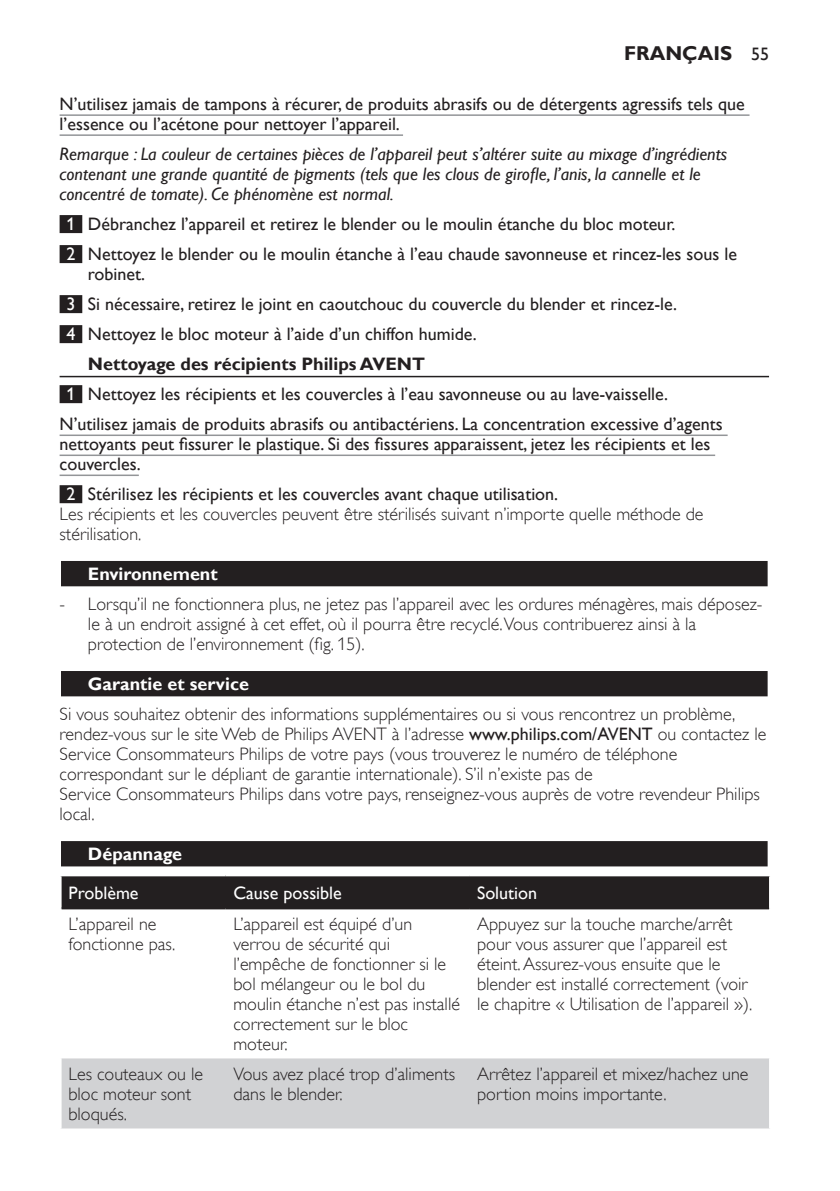
<style>
.page{position:relative;width:840px;height:1191px;background:#fff}
.page>*{position:absolute;margin:0;border:0;box-sizing:border-box;transform-origin:0 0}
.t1{font:700 20px "Gill Sans Alt One WGL";color:#231f20}
.t2{font:18px/20px "Gill Sans Alt One WGL Light";color:#231f20}
.t3{font:18px/20px "Gill Sans Alt One WGL";color:#231f20}
.t4{font:italic 18px/20px "Gill Sans Alt One WGL";color:#231f20}
.t5{font:700 18px "Gill Sans Alt One WGL";color:#fff}
.t6{font:700 18px "Gill Sans Alt One WGL";color:#231f20}
.t7{font:18px "Gill Sans Alt One WGL";color:#fff}
.s1{font-weight:400;font-size:18px}
.s2{color:#fff}
.s3{font-family:"Gill Sans Alt One WGL"}
</style>
<div class="page">
<hr style="left:60px;top:114px;width:689px;height:2px;background:#939598">
<hr style="left:60px;top:134px;width:343px;height:2px;background:#939598">
<div style="left:60px;top:215px;width:22px;height:18px;background:#231f20"></div>
<div style="left:60px;top:245px;width:22px;height:18px;background:#231f20"></div>
<div style="left:60px;top:295px;width:22px;height:18px;background:#231f20"></div>
<div style="left:60px;top:325px;width:22px;height:18px;background:#231f20"></div>
<hr style="left:60px;top:376px;width:708px;height:1px;background:#231f20">
<div style="left:60px;top:385px;width:22px;height:18px;background:#231f20"></div>
<hr style="left:60px;top:434px;width:667px;height:2px;background:#939598">
<hr style="left:60px;top:454px;width:654px;height:2px;background:#939598">
<hr style="left:60px;top:474px;width:79px;height:2px;background:#939598">
<div style="left:60px;top:485px;width:22px;height:18px;background:#231f20"></div>
<div style="left:60px;top:560px;width:708px;height:28px;background:#b7b6b6"></div>
<div style="left:61px;top:561px;width:706px;height:25px;background:#231f20"></div>
<div style="left:60px;top:670px;width:708px;height:28px;background:#acaaab"></div>
<div style="left:61px;top:671px;width:706px;height:25px;background:#231f20"></div>
<div style="left:60px;top:840px;width:708px;height:28px;background:#9c9a9b"></div>
<div style="left:61px;top:841px;width:706px;height:25px;background:#231f20"></div>
<div style="left:62px;top:876px;width:706px;height:31px;background:#231f20"></div>
<div style="left:62px;top:1058px;width:706px;height:70px;background:#d1d2d4"></div>
<hr style="left:62px;top:907px;width:163px;height:2px;background:#231f20">
<hr style="left:225px;top:907px;width:244px;height:2px;background:#231f20">
<hr style="left:469px;top:907px;width:299px;height:2px;background:#231f20">
<p class="t1" style="left:623px;top:40px;width:146px">FrançaiS <span class="s1">55</span></p>
<p class="t3" style="left:60px;top:94px;width:686px">N’utilisez jamais de tampons à récurer, de produits abrasifs ou de détergents agressifs tels que l’essence ou l’acétone pour nettoyer l’appareil.</p>
<p class="t4" style="left:60px;top:144px;width:668px">Remarque : La couleur de certaines pièces de l’appareil peut s’altérer suite au mixage d’ingrédients contenant une grande quantité de pigments (tels que les clous de girofle, l’anis, la cannelle et le concentré de tomate). Ce phénomène est normal.</p>
<p class="t3" style="left:66px;top:209px;width:671px;line-height:30px"><span class="s2">1</span> Débranchez l’appareil et retirez le blender ou le moulin étanche du bloc moteur.<br><span class="s2">2</span> Nettoyez le blender ou le moulin étanche à l’eau chaude savonneuse et rincez-les sous le</p>
<p class="t3" style="left:88px;top:264px;width:59px">robinet.</p>
<p class="t3" style="left:66px;top:294px;width:612px"><span class="s2">3</span> Si nécessaire, retirez le joint en caoutchouc du couvercle du blender et rincez-le.</p>
<p class="t3" style="left:66px;top:324px;width:411px"><span class="s2">4</span> Nettoyez le bloc moteur à l’aide d’un chiffon humide.</p>
<p class="t6" style="left:88px;top:352px;width:338px">nettoyage des récipients philips avEnt</p>
<p class="t3" style="left:66px;top:384px;width:603px"><span class="s2">1</span> Nettoyez les récipients et les couvercles à l’eau savonneuse ou au lave-vaisselle.</p>
<p class="t3" style="left:60px;top:414px;width:664px">N’utilisez jamais de produits abrasifs ou antibactériens. La concentration excessive d’agents</p>
<p class="t3" style="left:60px;top:434px;width:651px">nettoyants peut fissurer le plastique. Si des fissures apparaissent, jetez les récipients et les couvercles.</p>
<p class="t3" style="left:66px;top:484px;width:493px"><span class="s2">2</span> Stérilisez les récipients et les couvercles avant chaque utilisation.</p>
<p class="t2" style="left:60px;top:504px;width:645px">Les récipients et les couvercles peuvent être stérilisés suivant n’importe quelle méthode de stérilisation.</p>
<p class="t5" style="left:88px;top:562px;width:131px">Environnement</p>
<p class="t2" style="left:88px;top:594px;width:675px;text-indent:-28px">- Lorsqu’il ne fonctionnera plus, ne jetez pas l’appareil avec les ordures ménagères, mais déposez&shy;le à un endroit assigné à cet effet, où il pourra être recyclé.Vous contribuerez ainsi à la protection de l’environnement (fig. 15).</p>
<p class="t5" style="left:88px;top:672px;width:162px">garantie et service</p>
<p class="t2" style="left:60px;top:704px;width:708px">Si vous souhaitez obtenir des informations supplémentaires ou si vous rencontrez un problème, rendez-vous sur le site Web de Philips AVENT à l’adresse <span class="s3">www.philips.com/AVENT</span> ou contactez le Service Consommateurs Philips de votre pays (vous trouverez le numéro de téléphone correspondant sur le dépliant de garantie internationale). S’il n’existe pas de<br>Service Consommateurs Philips dans votre pays, renseignez-vous auprès de votre revendeur Philips local.</p>
<p class="t5" style="left:88px;top:842px;width:96px">Dépannage</p>
<p class="t7" style="left:69px;top:881px;width:71px">Problème</p>
<p class="t7" style="left:233px;top:881px;width:110px">Cause possible</p>
<p class="t7" style="left:477px;top:881px;width:61px">Solution</p>
<p class="t2" style="left:69px;top:914px;width:108px">L’appareil ne fonctionne pas.</p>
<p class="t2" style="left:233px;top:914px;width:228px">L’appareil est équipé d’un verrou de sécurité qui l’empêche de fonctionner si le bol mélangeur ou le bol du moulin étanche n’est pas installé correctement sur le bloc moteur.</p>
<p class="t2" style="left:477px;top:914px;width:276px">Appuyez sur la touche marche/arrêt pour vous assurer que l’appareil est éteint. Assurez-vous ensuite que le blender est installé correctement (voir le chapitre « Utilisation de l’appareil »).</p>
<p class="t2" style="left:69px;top:1064px;width:136px">Les couteaux ou le bloc moteur sont bloqués.</p>
<p class="t2" style="left:233px;top:1064px;width:223px">Vous avez placé trop d’aliments dans le blender.</p>
<p class="t2" style="left:477px;top:1064px;width:273px">Arrêtez l’appareil et mixez/hachez une portion moins importante.</p>
</div>
